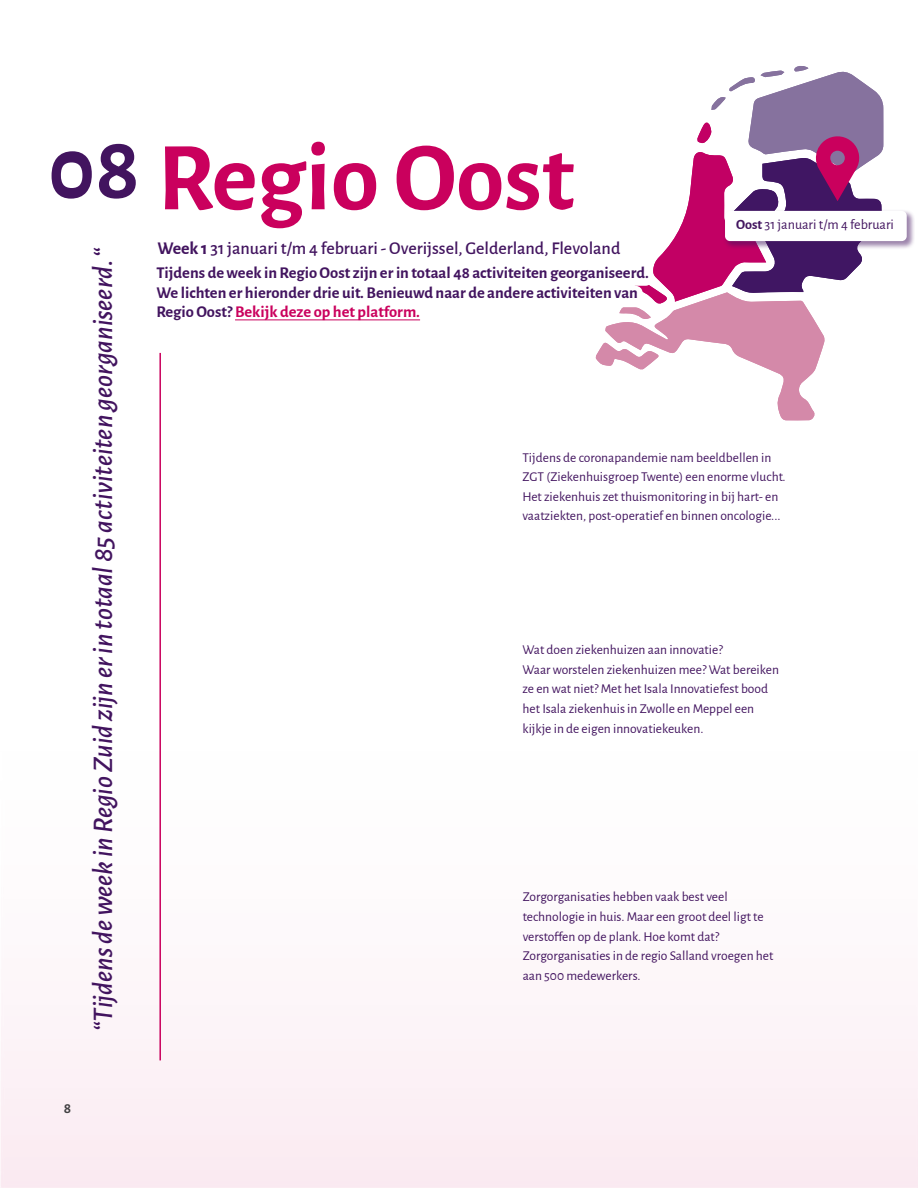
<style>
.page{position:relative;width:918px;height:1188px;background:#fff}
.page>*{position:absolute;margin:0;border:0;box-sizing:border-box;transform-origin:0 0}
.t1{font:700 97.5px "Alegreya Sans";color:#ca005d}
.t2{font:700 90.6px "Alegreya Sans";color:#42145f}
.t3{font:italic 500 28.5px "Alegreya Sans";color:#42145f}
.t4{font:500 18px "Alegreya Sans";color:#42145f}
.t5{font:700 16.5px/19.8px "Alegreya Sans";color:#42145f}
.t6{font:700 15px "Alegreya Sans";color:#414042}
.t7{font:14.1px "Alegreya Sans";color:#42145f}
.t8{font:13.5px/19.6px "Alegreya Sans";color:#42145f}
.s1{font-weight:700}
.s2{color:#ca005d}
</style>
<div class="page">
<div style="left:1px;top:616px;width:917px;height:572px;background:linear-gradient(to bottom,#fff,#fbedf3)"></div>
<hr style="left:159px;top:353px;width:2px;height:707px;background:#ca005d">
<hr style="left:235px;top:320px;width:185px;height:1px;background:#ca005d">
<div style="left:723px;top:209px;width:192px;height:41px;background:#42145f;opacity:.52"></div>
<div style="left:725px;top:211px;width:182px;height:30px;background:#fff;border-radius:5px"></div>
<svg style="left:596px;top:66px;width:287px;height:354px"></svg>
<h2 class="t2" style="left:48px;top:102px;width:93px">08</h2>
<h3 class="t3" style="left:83px;top:1031px;width:785px;rotate:-90deg">“Tijdens de week in Regio Zuid zijn er in totaal 85 activiteiten georganiseerd. “</h3>
<h1 class="t1" style="left:157px;top:106px;width:419px">Regio Oost</h1>
<h3 class="t4" style="left:157px;top:236px;width:465px"><span class="s1">Week 1</span> 31 januari t/m 4 februari - Overijssel, Gelderland, Flevoland</h3>
<p class="t5" style="left:156px;top:261px;width:494px">Tijdens de week in Regio Oost zijn er in totaal 48 activiteiten georganiseerd.<br>We lichten er hieronder drie uit. Benieuwd naar de andere activiteiten van<br>Regio Oost? <span class="s2">Bekijk deze op het platform.</span></p>
<p class="t7" style="left:736px;top:215px;width:159px"><span class="s1">Oost</span> 31 januari t/m 4 februari</p>
<p class="t8" style="left:522px;top:447px;width:265px">Tijdens de coronapandemie nam beeldbellen in ZGT (Ziekenhuisgroep Twente) een enorme vlucht.<br>Het ziekenhuis zet thuismonitoring in bij hart- en vaatziekten, post-operatief en binnen oncologie...</p>
<p class="t8" style="left:523px;top:639px;width:258px">Wat doen ziekenhuizen aan innovatie?<br>Waar worstelen ziekenhuizen mee? Wat bereiken ze en wat niet? Met het Isala Innovatiefest bood het Isala ziekenhuis in Zwolle en Meppel een kijkje in de eigen innovatiekeuken.</p>
<p class="t8" style="left:523px;top:886px;width:252px">Zorgorganisaties hebben vaak best veel technologie in huis. Maar een groot deel ligt te verstoffen op de plank. Hoe komt dat?<br>Zorgorganisaties in de regio Salland vroegen het aan 500 medewerkers.</p>
<p class="t6" style="left:64px;top:1097px;width:9px">8</p>
</div>
